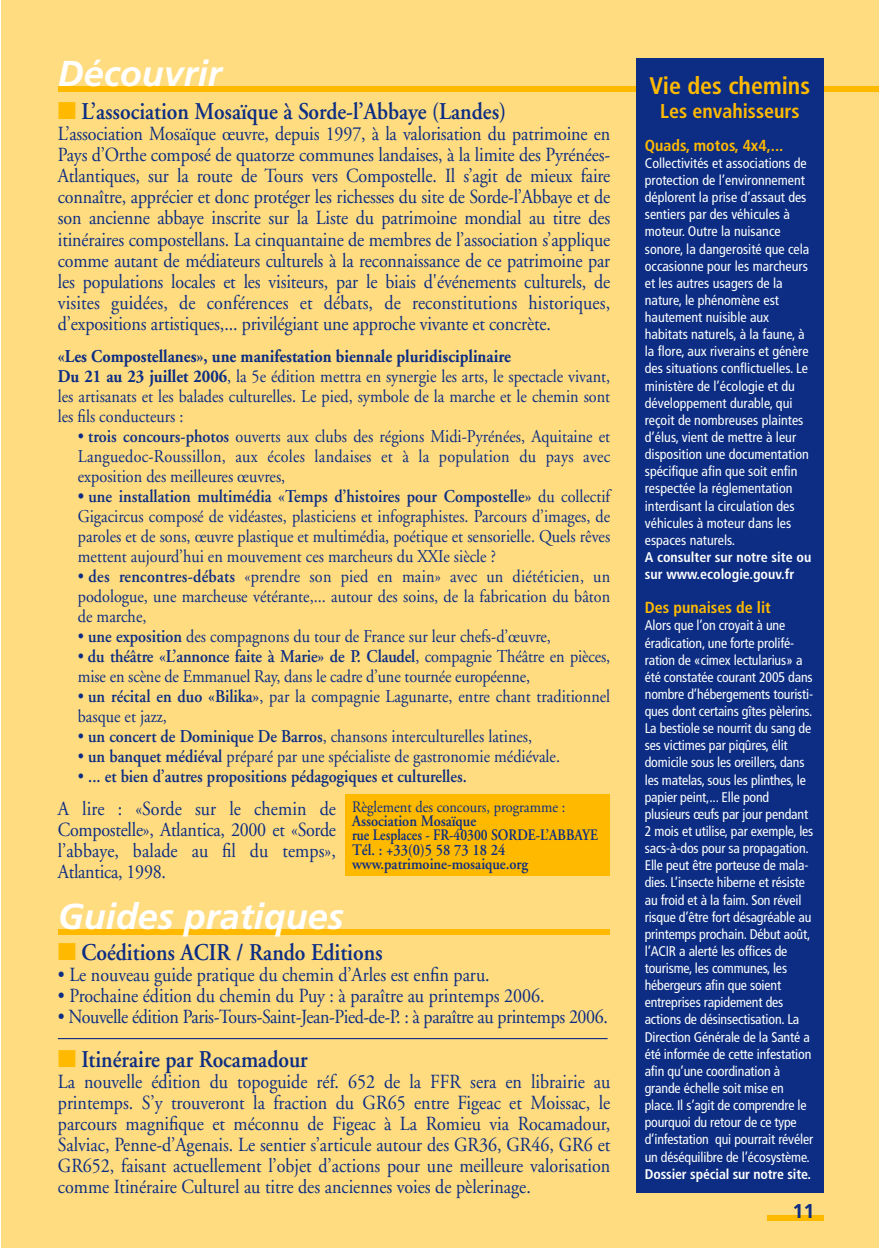
<style>
.page{position:relative;width:879px;height:1248px;background:#fff}
.page>*{position:absolute;margin:0;border:0;box-sizing:border-box;transform-origin:0 0}
.t1{font:italic 700 36px "Frutiger";color:#fff}
.t2{font:600 24px "Adobe Garamond";color:#0c2d83;scale:.9 1}
.t3{font:700 condensed 24px "Frutiger";color:#ffba00}
.t4{font:20px/21px "Adobe Garamond";letter-spacing:-.005em;color:#0c2d83;text-align:justify;scale:.9 1}
.t5{font:700 condensed 20px "Frutiger";color:#ffba00}
.t6{font:700 20px "Frutiger";color:#0c2d83}
.t7{font:18px/20px "Adobe Garamond";color:#0c2d83;scale:.9 1}
.t8{font:600 18px "Adobe Garamond";color:#0c2d83;scale:.9 1}
.t9{font:600 16px/14.2px "Adobe Garamond";color:#0c2d83;scale:.9 1}
.t10{font:700 condensed 16px "Frutiger";color:#ffba00}
.t11{font:16px "Adobe Garamond";color:#0c2d83;scale:.9 1}
.t12{font:condensed 14px/17.2px "Frutiger";letter-spacing:-.01em;color:#fff}
.t13{font:700 condensed 14px/17.2px "Frutiger";color:#fff}
.s1{color:#ffba00}
.s2{font-weight:700}
.s3{font-weight:600}
.s4{font-weight:400}
</style>
<div class="page">
<div style="left:1px;top:0;width:878px;height:1247px;background:#ffdc80"></div>
<div style="left:58px;top:86px;width:821px;height:6px;background:#ffba00"></div>
<div style="left:767px;top:1214px;width:56px;height:6px;background:#ffba00"></div>
<div style="left:636px;top:58px;width:187px;height:1134px;background:#0c2d83"></div>
<div style="left:58px;top:928px;width:551px;height:6px;background:#ffba00"></div>
<hr style="left:58px;top:1037px;width:549px;height:2px;background:#0c2d83">
<div style="left:345px;top:794px;width:265px;height:82px;background:#ffba00"></div>
<h1 class="t1" style="left:58px;top:52px;width:166px">Découvrir</h1>
<h2 class="t2" style="left:58px;top:99px;width:499px"><span class="s1">■</span> L’association Mosaïque à Sorde-l’Abbaye (Landes)</h2>
<p class="t4" style="left:58px;top:124px;width:615px">L’association Mosaïque œuvre, depuis 1997, à la valorisation du patrimoine en Pays d’Orthe composé de quatorze communes landaises, à la limite des Pyrénées-Atlantiques, sur la route de Tours vers Compostelle. Il s’agit de mieux faire connaître, apprécier et donc protéger les richesses du site de Sorde-l’Abbaye et de son ancienne abbaye inscrite sur la Liste du patrimoine mondial au titre des itinéraires compostellans. La cinquantaine de membres de l’association s’applique comme autant de médiateurs culturels à la reconnaissance de ce patrimoine par les populations locales et les visiteurs, par le biais d'événements culturels, de visites guidées, de conférences et débats, de reconstitutions historiques, d’expositions artistiques,... privilégiant une approche vivante et concrète.</p>
<p class="t7" style="left:58px;top:346px;width:615px"><span class="s2">«Les Compostellanes», une manifestation biennale pluridisciplinaire<br>Du 21 au 23 juillet 2006</span>, la 5e édition mettra en synergie les arts, le spectacle vivant, les artisanats et les balades culturelles. Le pied, symbole de la marche et le chemin sont les fils conducteurs :</p>
<p class="t7" style="left:78px;top:426px;width:593px;text-align:justify">• <span class="s3">trois concours-photos</span> ouverts aux clubs des régions Midi-Pyrénées, Aquitaine et Languedoc-Roussillon, aux écoles landaises et à la population du pays avec exposition des meilleures œuvres,</p>
<p class="t7" style="left:78px;top:486px;width:593px;text-align:justify"><span class="s3">• une installation multimédia «Temps d’histoires pour Compostelle»</span> du collectif Gigacircus composé de vidéastes, plasticiens et infographistes. Parcours d’images, de paroles et de sons, œuvre plastique et multimédia, poétique et sensorielle. Quels rêves mettent aujourd’hui en mouvement ces marcheurs du XXIe siècle ?</p>
<p class="t7" style="left:78px;top:566px;width:593px;text-align:justify">• <span class="s3">des rencontres-débats</span> «prendre son pied en main» avec un diététicien, un podologue, une marcheuse vétérante,... autour des soins, de la fabrication du bâton de marche,</p>
<p class="t7" style="left:78px;top:626px;width:527px">• <span class="s3">une exposition</span> des compagnons du tour de France sur leur chefs-d’œuvre,</p>
<p class="t7" style="left:78px;top:646px;width:593px">• <span class="s3">du théâtre «L’annonce faite à Marie» de P. Claudel</span>, compagnie Théâtre en pièces, mise en scène de Emmanuel Ray, dans le cadre d’une tournée européenne,</p>
<p class="t7" style="left:78px;top:686px;width:593px">• <span class="s3">un récital en duo «Bilika»</span>, par la compagnie Lagunarte, entre chant traditionnel basque et jazz,</p>
<p class="t7" style="left:78px;top:726px;width:506px">• <span class="s3">un concert de Dominique De Barros</span>, chansons interculturelles latines,</p>
<p class="t7" style="left:78px;top:746px;width:537px">• <span class="s3">un banquet médiéval</span> préparé par une spécialiste de gastronomie médiévale.</p>
<p class="t8" style="left:78px;top:766px;width:434px"><span class="s4">•</span> ... et bien d’autres propositions pédagogiques et culturelles.</p>
<h3 class="t4" style="left:58px;top:798px;width:310px">A lire : «Sorde sur le chemin de Compostelle», Atlantica, 2000 et «Sorde l’abbaye, balade au fil du temps», Atlantica, 1998.</h3>
<p class="t11" style="left:352px;top:798px;width:238px">Règlement des concours, programme :</p>
<p class="t9" style="left:352px;top:814px;width:274px">Association Mosaïque<br>rue Lesplaces - FR-40300 SORDE-L’ABBAYE<br>Tél. : +33(0)5 58 73 18 24 www.patrimoine-mosaique.org</p>
<h1 class="t1" style="left:58px;top:894px;width:288px">Guides pratiques</h1>
<h2 class="t2" style="left:58px;top:939px;width:362px"><span class="s1">■</span> Coéditions ACIR / Rando Editions</h2>
<h3 class="t4" style="left:58px;top:964px;width:481px">• Le nouveau guide pratique du chemin d’Arles est enfin paru.</h3>
<h3 class="t4" style="left:58px;top:985px;width:542px">• Prochaine édition du chemin du Puy : à paraître au printemps 2006.</h3>
<h3 class="t4" style="left:58px;top:1006px;width:613px">• Nouvelle édition Paris-Tours-Saint-Jean-Pied-de-P. : à paraître au printemps 2006.</h3>
<h2 class="t2" style="left:58px;top:1046px;width:279px"><span class="s1">■</span> Itinéraire par Rocamadour</h2>
<p class="t4" style="left:58px;top:1071px;width:615px">La nouvelle édition du topoguide réf. 652 de la FFR sera en librairie au printemps. S’y trouveront la fraction du GR65 entre Figeac et Moissac, le parcours magnifique et méconnu de Figeac à La Romieu via Rocamadour, Salviac, Penne-d’Agenais. Le sentier s’articule autour des GR36, GR46, GR6 et GR652, faisant actuellement l’objet d’actions pour une meilleure valorisation comme Itinéraire Culturel au titre des anciennes voies de pèlerinage.</p>
<h2 class="t3" style="left:649px;top:71px;width:162px">Vie des chemins</h2>
<h3 class="t5" style="left:660px;top:99px;width:141px">Les envahisseurs</h3>
<p class="t10" style="left:645px;top:136px;width:140px">Quads, motos, 4x4,...</p>
<p class="t12" style="left:645px;top:154px;width:166px">Collectivités et associations de protection de l’environnement déplorent la prise d’assaut des sentiers par des véhicules à moteur. Outre la nuisance sonore, la dangerosité que cela occasionne pour les marcheurs et les autres usagers de la nature, le phénomène est hautement nuisible aux habitats naturels, à la faune, à la flore, aux riverains et génère des situations conflictuelles. Le ministère de l’écologie et du développement durable, qui reçoit de nombreuses plaintes d’élus, vient de mettre à leur disposition une documentation spécifique afin que soit enfin respectée la réglementation interdisant la circulation des véhicules à moteur dans les espaces naturels.</p>
<p class="t13" style="left:645px;top:548px;width:168px">A consulter sur notre site ou sur www.ecologie.gouv.fr</p>
<p class="t10" style="left:645px;top:598px;width:127px">Des punaises de lit</p>
<p class="t12" style="left:644px;top:617px;width:170px">Alors que l’on croyait à une éradication, une forte prolifé&shy;ration de «cimex lectularius» a été constatée courant 2005 dans nombre d’hébergements touristi&shy;ques dont certains gîtes pèlerins.<br>La bestiole se nourrit du sang de ses victimes par piqûres, élit domicile sous les oreillers, dans les matelas, sous les plinthes, le papier peint,... Elle pond plusieurs œufs par jour pendant<br>2 mois et utilise, par exemple, les sacs-à-dos pour sa propagation.<br>Elle peut être porteuse de mala&shy;dies. L’insecte hiberne et résiste au froid et à la faim. Son réveil risque d’être fort désagréable au printemps prochain. Début août, l’ACIR a alerté les offices de tourisme, les communes, les hébergeurs afin que soient entreprises rapidement des actions de désinsectisation. La<br>Direction Générale de la Santé a été informée de cette infestation afin qu’une coordination à grande échelle soit mise en place. Il s’agit de comprendre le pourquoi du retour de ce type d’infestation qui pourrait révéler un déséquilibre de l’écosystème.</p>
<p class="t13" style="left:645px;top:1165px;width:168px">Dossier spécial sur notre site.</p>
<h3 class="t6" style="left:792px;top:1199px;width:24px">11</h3>
</div>
